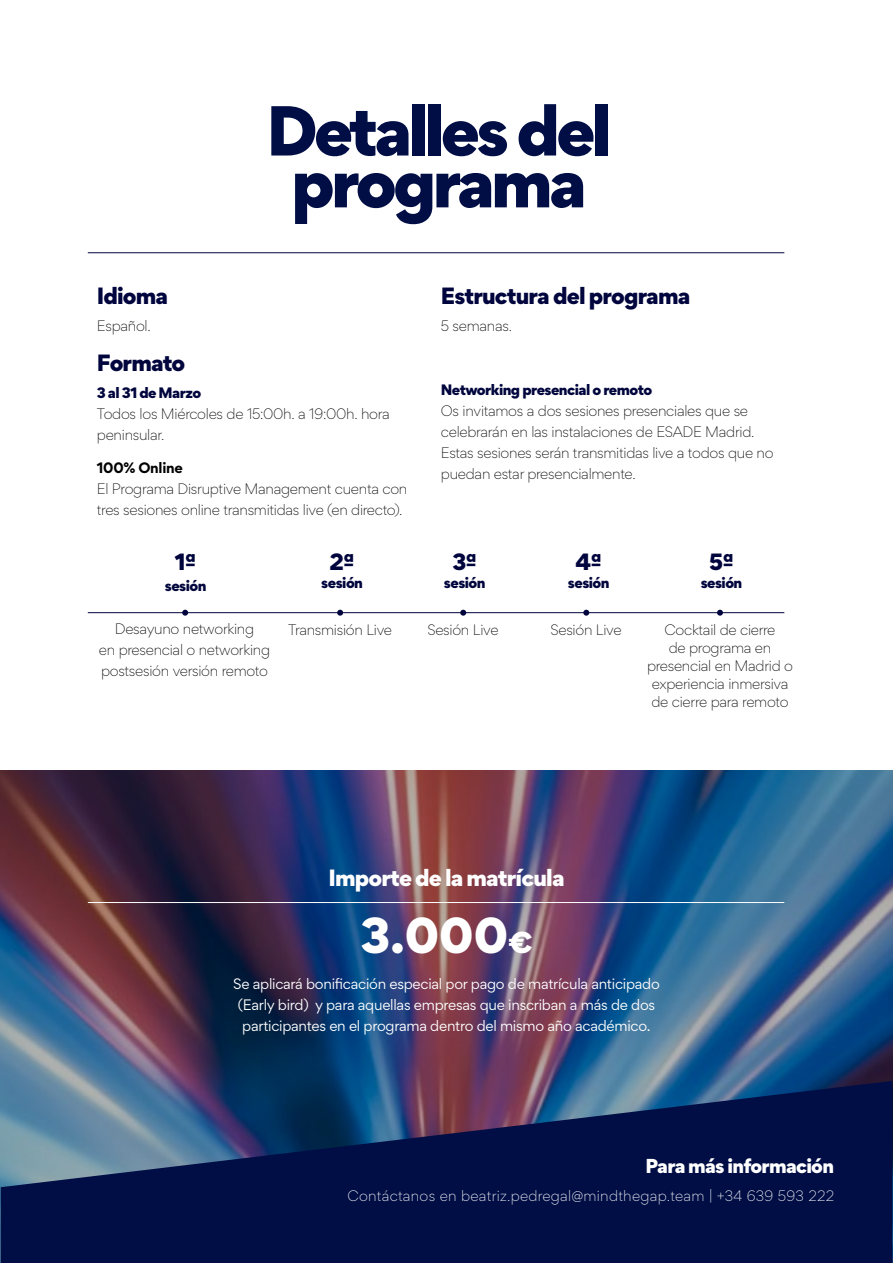
<style>
.page{position:relative;width:893px;height:1263px;background:#fff}
.page>*{position:absolute;margin:0;border:0;box-sizing:border-box;transform-origin:0 0}
.t1{font:900 63px/51.9px "Gordita";letter-spacing:-.06em;color:#010e45;text-align:center}
.t2{font:900 45px "Gordita";color:#fff}
.t3{font:900 21px "Gordita";letter-spacing:-.04em;color:#00053d}
.t4{font:900 21px "Gordita";letter-spacing:-.04em;color:#fff}
.t5{font:900 18px "Gordita";letter-spacing:-.04em;color:#fff}
.t6{font:300 13.5px/21px "Gordita";letter-spacing:-.02em;color:#000}
.t7{font:13.5px/21px "Gordita";letter-spacing:-.02em;color:#fff;text-align:center}
.t8{font:900 13.5px "Gordita";letter-spacing:-.04em;color:#00053d}
.t9{font:300 13.5px "Gordita";letter-spacing:.02em;color:#fff}
.t10{font:700 13.5px "Gordita";letter-spacing:-.02em;color:#000}
.s1{font-size:27px}
</style>
<div class="page">
<img style="left:0;top:771px;width:893px;height:492px">
<hr style="left:88px;top:612px;width:696px;height:1px;background:#00053d">
<hr style="left:88px;top:252px;width:696px;height:1px;background:#00053d">
<hr style="left:88px;top:902px;width:696px;height:1px;background:#fff">
<svg style="left:182px;top:610px;width:6px;height:6px"></svg>
<svg style="left:337px;top:610px;width:6px;height:6px"></svg>
<svg style="left:460px;top:610px;width:6px;height:6px"></svg>
<svg style="left:583px;top:610px;width:6px;height:6px"></svg>
<svg style="left:717px;top:610px;width:6px;height:6px"></svg>
<svg style="left:1px;top:1081px;width:891px;height:182px;background:#152758"></svg>
<h3 class="t3" style="left:97px;top:279px;width:73px">Idioma</h3>
<p class="t6" style="left:97px;top:315px;width:55px">Español.</p>
<h1 class="t1" style="left:266px;top:103px;width:347px">Detalles del programa</h1>
<h3 class="t3" style="left:441px;top:279px;width:251px">Estructura del programa</h3>
<p class="t6" style="left:441px;top:315px;width:73px">5 semanas.</p>
<h3 class="t3" style="left:97px;top:345px;width:90px">Formato</h3>
<p class="t8" style="left:97px;top:381px;width:106px">3 al 31 de Marzo</p>
<p class="t6" style="left:97px;top:402px;width:294px">Todos los Miércoles de 15:00h. a 19:00h. hora peninsular.</p>
<p class="t10" style="left:97px;top:457px;width:88px">100% Online</p>
<p class="t6" style="left:97px;top:478px;width:312px">El Programa Disruptive Management cuenta con tres sesiones online transmitidas live (en directo).</p>
<h3 class="t3" style="left:175px;top:544px;width:23px">1ª</h3>
<p class="t8" style="left:165px;top:575px;width:43px">sesión</p>
<h3 class="t3" style="left:330px;top:544px;width:27px">2ª</h3>
<p class="t8" style="left:321px;top:572px;width:43px">sesión</p>
<p class="t8" style="left:441px;top:379px;width:213px">Networking presencial o remoto</p>
<p class="t6" style="left:441px;top:400px;width:334px">Os invitamos a dos sesiones presenciales que se celebrarán en las instalaciones de ESADE Madrid.<br>Estas sesiones serán transmitidas live a todos que no puedan estar presencialmente.</p>
<h3 class="t3" style="left:452px;top:544px;width:26px">3ª</h3>
<p class="t8" style="left:444px;top:572px;width:43px">sesión</p>
<h3 class="t3" style="left:575px;top:544px;width:28px">4ª</h3>
<p class="t8" style="left:568px;top:572px;width:43px">sesión</p>
<h3 class="t3" style="left:709px;top:544px;width:26px">5ª</h3>
<p class="t8" style="left:701px;top:572px;width:43px">sesión</p>
<p class="t6" style="left:99px;top:618px;width:173px;text-align:center">Desayuno networking<br>en presencial o networking postsesión versión remoto</p>
<p class="t6" style="left:288px;top:619px;width:105px">Transmisión Live</p>
<p class="t6" style="left:427px;top:619px;width:73px">Sesión Live</p>
<p class="t6" style="left:550px;top:619px;width:73px">Sesión Live</p>
<p class="t6" style="left:647px;top:620px;width:148px;line-height:18px;text-align:center">Cocktail de cierre<br>de programa en presencial en Madrid o experiencia inmersiva de cierre para remoto</p>
<h3 class="t4" style="left:328px;top:860px;width:238px">Importe de la matrícula</h3>
<h2 class="t2" style="left:360px;top:898px;width:174px">3.000<span class="s1">€</span></h2>
<p class="t7" style="left:233px;top:973px;width:428px">Se aplicará bonificación especial por pago de matrícula anticipado (Early bird) y para aquellas empresas que inscriban a más de dos participantes en el programa dentro del mismo año académico.</p>
<h3 class="t5" style="left:646px;top:1151px;width:190px">Para más información</h3>
<p class="t9" style="left:348px;top:1186px;width:488px">Contáctanos en beatriz.pedregal@mindthegap.team | +34 639 593 222</p>
</div>
